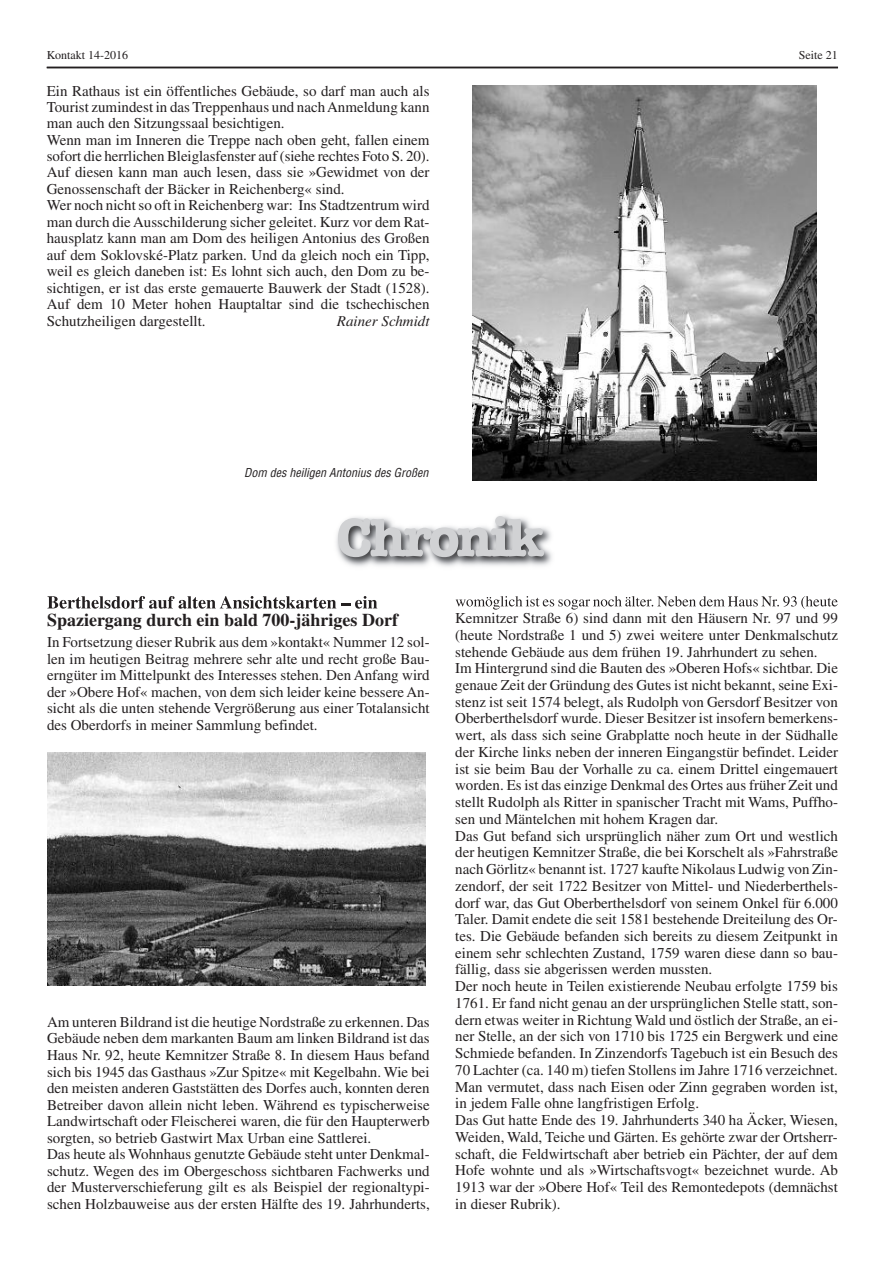
<style>
.page{position:relative;width:893px;height:1263px;background:#fff}
.page>*{position:absolute;margin:0;border:0;box-sizing:border-box;transform-origin:0 0}
.t1{font:700 54px "American Typewriter";letter-spacing:-.055em;color:#d1d2d4}
.t2{font:700 18px "Times";color:#231f20}
.t3{font:15px/16.8px "Times";color:#231f20}
.t4{font:italic 15px "Times";color:#231f20}
.t5{font:italic condensed 12px "Helvetica";color:#231f20}
.t6{font:12px "Times";color:#231f20}
</style>
<div class="page">
<hr style="left:47px;top:67px;width:791px;height:1px;background:#231f20">
<img style="left:473px;top:85px;width:343px;height:395px">
<img style="left:47px;top:752px;width:379px;height:233px">
<img style="left:149px;top:515px;width:689px;height:95px">
<img style="left:47px;top:596px;width:98px;height:13px">
<svg style="left:341px;top:603px;width:9px;height:2px"></svg>
<img style="left:355px;top:596px;width:22px;height:13px">
<img style="left:456px;top:596px;width:66px;height:14px">
<p class="t6" style="left:47px;top:51px;width:83px">Kontakt 14-2016</p>
<p class="t6" style="left:799px;top:51px;width:40px">Seite 21</p>
<p class="t3" style="left:47px;top:84px;width:384px">Ein Rathaus ist ein öffentliches Gebäude, so darf man auch als Tourist zumindest in das Treppenhaus und nachAnmeldung kann man auch den Sitzungssaal besichtigen.<br>Wenn man im Inneren die Treppe nach oben geht, fallen einem sofort die herrlichen Bleiglasfenster auf (siehe rechtes Foto S. 20).<br>Auf diesen kann man auch lesen, dass sie »Gewidmet von der Genossenschaft der Bäcker in Reichenberg« sind.<br>Wer noch nicht so oft in Reichenberg war: Ins Stadtzentrum wird man durch dieAusschilderung sicher geleitet. Kurz vor dem Rat&shy;hausplatz kann man am Dom des heiligen Antonius des Großen auf dem Soklovské-Platz parken. Und da gleich noch ein Tipp, weil es gleich daneben ist: Es lohnt sich auch, den Dom zu be&shy;sichtigen, er ist das erste gemauerte Bauwerk der Stadt (1528).<br>Auf dem 10 Meter hohen Hauptaltar sind die tschechischen Schutzheiligen dargestellt.</p>
<p class="t4" style="left:337px;top:315px;width:94px">Rainer Schmidt</p>
<p class="t5" style="left:244px;top:466px;width:186px">Dom des heiligen Antonius des Großen</p>
<h1 class="t1" style="left:336px;top:519px;width:209px">Chronik</h1>
<p class="t2" style="left:47px;top:614px;width:353px">Spaziergang durch ein bald 700-jähriges Dorf</p>
<p class="t3" style="left:47px;top:635px;width:384px;text-align:justify">In Fortsetzung dieser Rubrik aus dem »kontakt« Nummer 12 sol&shy;len im heutigen Beitrag mehrere sehr alte und recht große Bau&shy;erngüter im Mittelpunkt des Interesses stehen. Den Anfang wird der »Obere Hof« machen, von dem sich leider keine bessere An&shy;sicht als die unten stehende Vergrößerung aus einer Totalansicht des Oberdorfs in meiner Sammlung befindet.</p>
<p class="t3" style="left:47px;top:1015px;width:384px">Am unteren Bildrand ist die heutige Nordstraße zu erkennen. Das Gebäude neben dem markanten Baum am linken Bildrand ist das Haus Nr. 92, heute Kemnitzer Straße 8. In diesem Haus befand sich bis 1945 das Gasthaus »Zur Spitze« mit Kegelbahn. Wie bei den meisten anderen Gaststätten des Dorfes auch, konnten deren Betreiber davon allein nicht leben. Während es typischerweise Landwirtschaft oder Fleischerei waren, die für den Haupterwerb sorgten, so betrieb Gastwirt Max Urban eine Sattlerei.<br>Das heute als Wohnhaus genutzte Gebäude steht unter Denkmal&shy;schutz. Wegen des im Obergeschoss sichtbaren Fachwerks und der Musterverschieferung gilt es als Beispiel der regionaltypi&shy;schen Holzbauweise aus der ersten Hälfte des 19. Jahrhunderts,</p>
<p class="t3" style="left:455px;top:611px;width:384px">Kemnitzer Straße 6) sind dann mit den Häusern Nr. 97 und 99 (heute Nordstraße 1 und 5) zwei weitere unter Denkmalschutz stehende Gebäude aus dem frühen 19. Jahrhundert zu sehen.<br>Im Hintergrund sind die Bauten des »Oberen Hofs« sichtbar. Die genaue Zeit der Gründung des Gutes ist nicht bekannt, seine Exi&shy;stenz ist seit 1574 belegt, als Rudolph von Gersdorf Besitzer von Oberberthelsdorf wurde. Dieser Besitzer ist insofern bemerkens&shy;wert, als dass sich seine Grabplatte noch heute in der Südhalle der Kirche links neben der inneren Eingangstür befindet. Leider ist sie beim Bau der Vorhalle zu ca. einem Drittel eingemauert worden. Es ist das einzige Denkmal des Ortes aus früher Zeit und stellt Rudolph als Ritter in spanischer Tracht mit Wams, Puffho&shy;sen und Mäntelchen mit hohem Kragen dar.<br>Das Gut befand sich ursprünglich näher zum Ort und westlich der heutigen Kemnitzer Straße, die bei Korschelt als »Fahrstraße nach Görlitz« benannt ist. 1727 kaufte Nikolaus Ludwig von Zin&shy;zendorf, der seit 1722 Besitzer von Mittel- und Niederberthels&shy;dorf war, das Gut Oberberthelsdorf von seinem Onkel für 6.000<br>Taler. Damit endete die seit 1581 bestehende Dreiteilung des Or&shy;tes. Die Gebäude befanden sich bereits zu diesem Zeitpunkt in einem sehr schlechten Zustand, 1759 waren diese dann so bau&shy;fällig, dass sie abgerissen werden mussten.<br>Der noch heute in Teilen existierende Neubau erfolgte 1759 bis 1761. Er fand nicht genau an der ursprünglichen Stelle statt, son&shy;dern etwas weiter in Richtung Wald und östlich der Straße, an ei&shy;ner Stelle, an der sich von 1710 bis 1725 ein Bergwerk und eine Schmiede befanden. In Zinzendorfs Tagebuch ist ein Besuch des 70 Lachter (ca. 140 m) tiefen Stollens im Jahre 1716 verzeichnet.<br>Man vermutet, dass nach Eisen oder Zinn gegraben worden ist, in jedem Falle ohne langfristigen Erfolg.<br>Das Gut hatte Ende des 19. Jahrhunderts 340 ha Äcker, Wiesen, Weiden, Wald, Teiche und Gärten. Es gehörte zwar der Ortsherr&shy;schaft, die Feldwirtschaft aber betrieb ein Pächter, der auf dem Hofe wohnte und als »Wirtschaftsvogt« bezeichnet wurde. Ab 1913 war der »Obere Hof« Teil des Remontedepots (demnächst in dieser Rubrik).</p>
</div>
